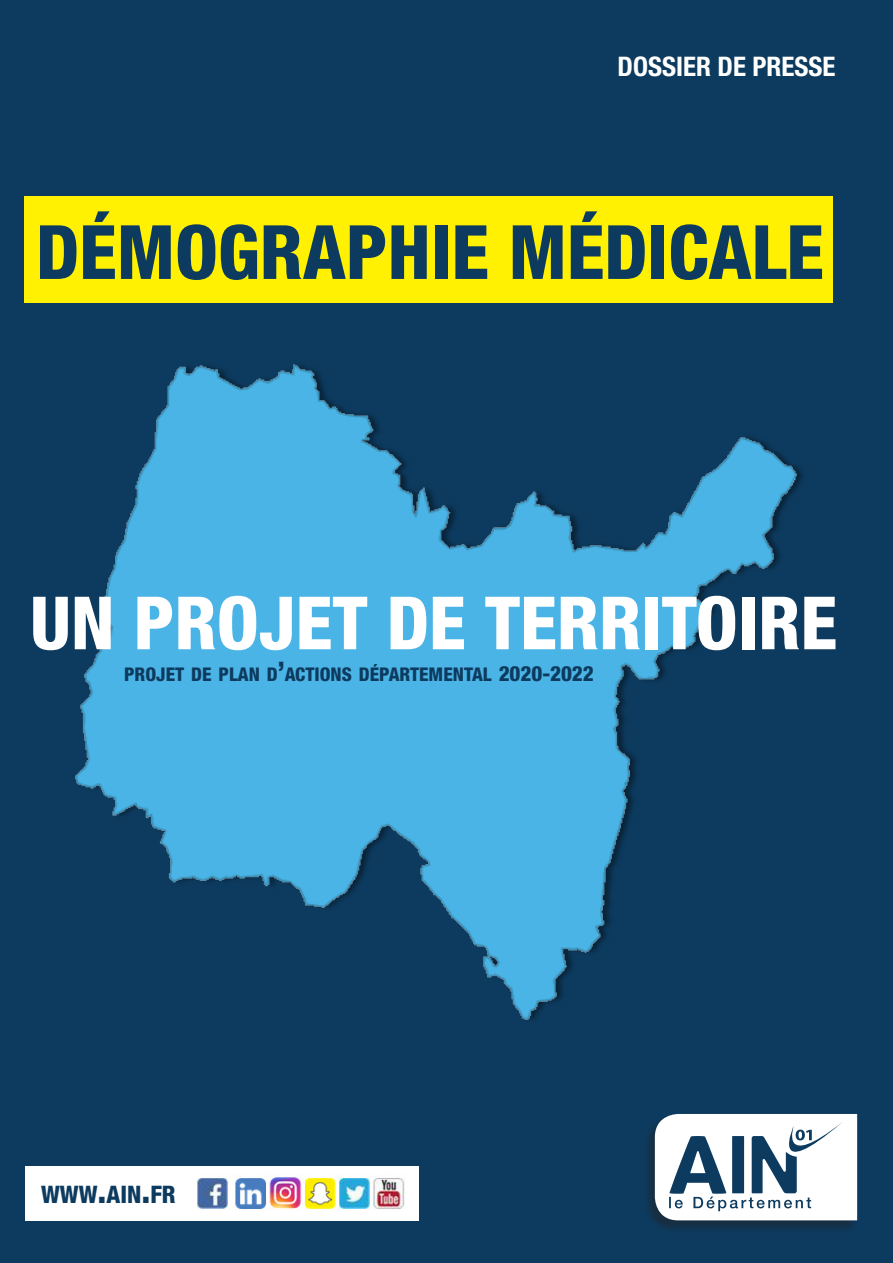
<style>
.page{position:relative;width:893px;height:1263px;background:#0d3b5f}
.page>*{position:absolute;margin:0;border:0;box-sizing:border-box;transform-origin:0 0}
.t1{font:800 condensed 75px "Helvetica Neue LT Pro";color:#0d3b5f}
.t2{font:800 condensed 73.5px "Helvetica Neue LT Pro";color:#fff}
.t3{font:700 condensed 27px "Helvetica Neue LT Pro";color:#fff}
.t4{font:800 condensed 24.15px "Helvetica Neue LT Pro";color:#0d3b5f}
.t5{font:800 condensed 18.9px "Helvetica Neue LT Pro";color:#0d3b5f}
.s1{font-size:27px}
.s2{font-size:21px}
.s3{font-size:34.5px}
</style>
<div class="page">
<div style="left:643px;top:1113px;width:216px;height:121px;background:#231f20;opacity:.5"></div>
<svg style="left:655px;top:1114px;width:202px;height:106px"></svg>
<div style="left:24px;top:196px;width:809px;height:107px;background:#fff101"></div>
<img style="left:75px;top:364px;width:745px;height:751px">
<img style="left:191px;top:1166px;width:227px;height:55px">
<div style="left:25px;top:1166px;width:166px;height:55px;background:#fff"></div>
<p class="t3" style="left:618px;top:50px;width:219px">DOSSIER DE PRESSE</p>
<p class="t1" style="left:36px;top:206px;width:789px">DÉMOGRAPHIE MÉDICALE</p>
<p class="t2" style="left:30px;top:578px;width:809px">UN PROJET DE TERRITOIRE</p>
<p class="t5" style="left:124px;top:662px;width:471px">PROJET DE PLAN D<span class="s1">’</span>ACTIONS DÉPARTEMENTAL <span class="s2">2020-2022</span></p>
<p class="t4" style="left:41px;top:1179px;width:136px">WWW<span class="s3">.</span>AIN<span class="s3">.</span>FR</p>
</div>
